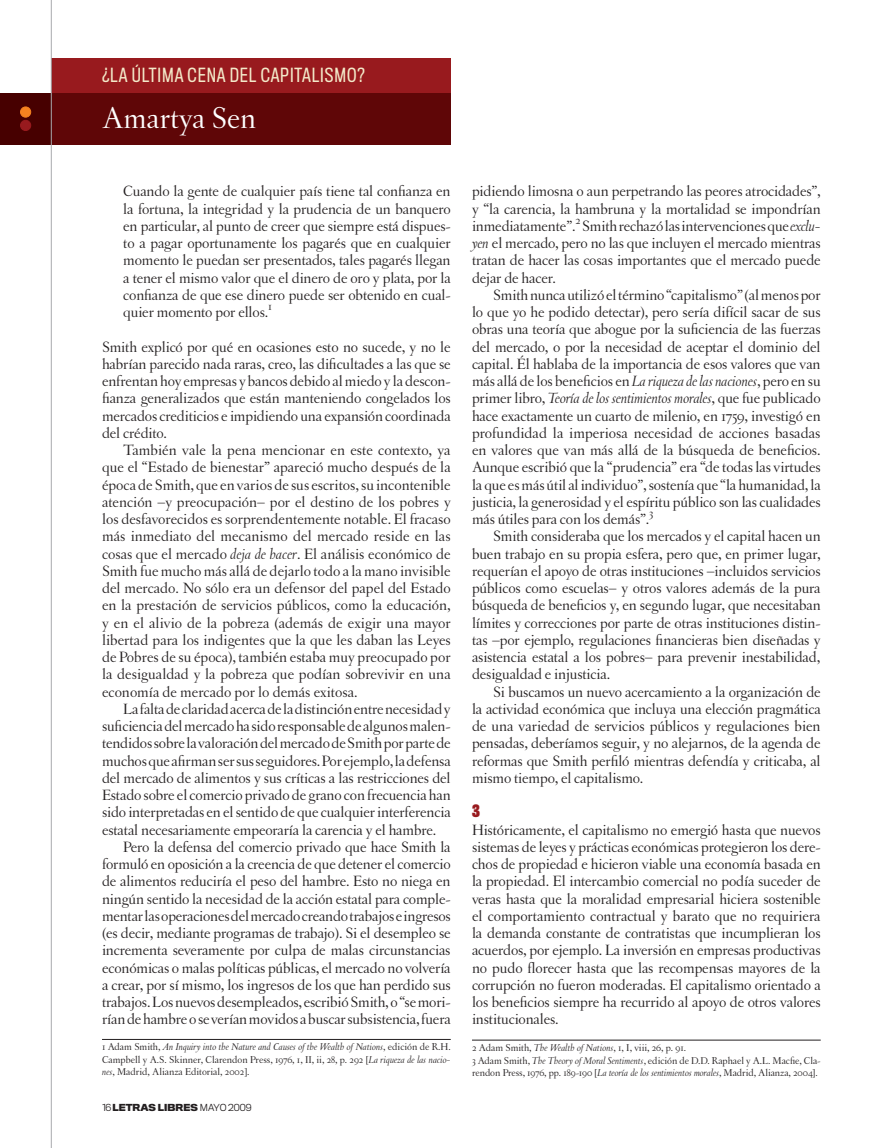
<style>
.page{position:relative;width:893px;height:1148px;background:#fff}
.page>*{position:absolute;margin:0;border:0;box-sizing:border-box;transform-origin:0 0}
.t1{font:31.5px "Letras Oldstyle";color:#fff}
.t2{font:18px "Titling Gothic FB Cond";letter-spacing:.05em;color:#f3e9c9}
.t3{font:15.75px/17.2px "Letras Oldstyle";letter-spacing:-.01em;color:#231f20;text-align:justify}
.t4{font:700 15.75px "Titling Gothic FB Comp";color:#981a1e}
.t5{font:10.5px/12.6px "Letras Oldstyle";color:#231f20;text-align:justify}
.t6{font:700 9px "Titling Gothic FB Normal";color:#231f20}
.s1{font-style:italic}
.s2{font-weight:300}
</style>
<div class="page">
<div style="left:51px;top:58px;width:400px;height:35px;background:#981a1e"></div>
<div style="left:0;top:93px;width:51px;height:52px;background:#470000"></div>
<div style="left:51px;top:93px;width:400px;height:52px;background:#5f0607"></div>
<div style="left:21px;top:107px;width:10px;height:10px;background:#f58220;border-radius:50%"></div>
<div style="left:20px;top:107px;width:11px;height:10px;border:1px solid #f58220;border-radius:50%"></div>
<div style="left:21px;top:120px;width:10px;height:11px;background:#981a1e;border-radius:50%"></div>
<div style="left:20px;top:120px;width:11px;height:11px;border:1px solid #981a1e;border-radius:50%"></div>
<hr style="left:51px;top:0;width:1px;height:1148px;background:#a8a9ad">
<hr style="left:102px;top:1039px;width:349px;height:1px;background:#231f20">
<hr style="left:472px;top:1040px;width:349px;height:1px;background:#231f20">
<p class="t2" style="left:102px;top:64px;width:264px">¿LA ÚLTIMA CENA DEL CAPITALISMO?</p>
<h1 class="t1" style="left:102px;top:101px;width:156px">Amartya Sen</h1>
<p class="t3" style="left:123px;top:183px;width:329px">Cuando la gente de cualquier país tiene tal confianza en la fortuna, la integridad y la prudencia de un banquero en particular, al punto de creer que siempre está dispues&shy;to a pagar oportunamente los pagarés que en cualquier momento le puedan ser presentados, tales pagarés llegan a tener el mismo valor que el dinero de oro y plata, por la confianza de que ese dinero puede ser obtenido en cual&shy;quier momento por ellos.<sup>1</sup></p>
<p class="t3" style="left:102px;top:338px;width:350px">Smith explicó por qué en ocasiones esto no sucede, y no le habrían parecido nada raras, creo, las dificultades a las que se enfrentan hoy empresas y bancos debido al miedo y la descon&shy;fianza generalizados que están manteniendo congelados los mercados crediticios e impidiendo una expansión coordinada del crédito.</p>
<p class="t3" style="left:102px;top:441px;width:350px;text-indent:21px">También vale la pena mencionar en este contexto, ya que el “Estado de bienestar” apareció mucho después de la época de Smith, que en varios de sus escritos, su incontenible atención –y preocupación– por el destino de los pobres y los desfavorecidos es sorprendentemente notable. El fracaso más inmediato del mecanismo del mercado reside en las cosas que el mercado <span class="s1">deja de hacer</span>. El análisis económico de Smith fue mucho más allá de dejarlo todo a la mano invisible del mercado. No sólo era un defensor del papel del Estado en la prestación de servicios públicos, como la educación, y en el alivio de la pobreza (además de exigir una mayor libertad para los indigentes que la que les daban las Leyes de Pobres de su época), también estaba muy preocupado por la desigualdad y la pobreza que podían sobrevivir en una economía de mercado por lo demás exitosa.</p>
<p class="t3" style="left:123px;top:700px;width:329px">La falta de claridad acerca de la distinción entre necesidad y</p>
<p class="t3" style="left:102px;top:717px;width:350px">suficiencia del mercado ha sido responsable de algunos malen-</p>
<p class="t3" style="left:102px;top:735px;width:350px">tendidos sobre la valoración del mercado de Smith por parte de</p>
<p class="t3" style="left:102px;top:752px;width:350px">muchos que afirman ser sus seguidores. Por ejemplo, la defensa</p>
<p class="t3" style="left:102px;top:769px;width:350px">del mercado de alimentos y sus críticas a las restricciones del</p>
<p class="t3" style="left:102px;top:786px;width:350px">Estado sobre el comercio privado de grano con frecuencia han</p>
<p class="t3" style="left:102px;top:804px;width:350px">sido interpretadas en el sentido de que cualquier interferencia</p>
<p class="t3" style="left:102px;top:821px;width:336px">estatal necesariamente empeoraría la carencia y el hambre.</p>
<p class="t3" style="left:123px;top:838px;width:329px">Pero la defensa del comercio privado que hace Smith la</p>
<p class="t3" style="left:102px;top:855px;width:350px">formuló en oposición a la creencia de que detener el comercio</p>
<p class="t3" style="left:102px;top:873px;width:350px">de alimentos reduciría el peso del hambre. Esto no niega en</p>
<p class="t3" style="left:102px;top:890px;width:350px">ningún sentido la necesidad de la acción estatal para comple-</p>
<p class="t3" style="left:102px;top:907px;width:350px">mentar las operaciones del mercado creando trabajos e ingresos</p>
<p class="t3" style="left:102px;top:924px;width:350px">(es decir, mediante programas de trabajo). Si el desempleo se</p>
<p class="t3" style="left:102px;top:942px;width:350px">incrementa severamente por culpa de malas circunstancias</p>
<p class="t3" style="left:102px;top:959px;width:350px">económicas o malas políticas públicas, el mercado no volvería</p>
<p class="t3" style="left:102px;top:976px;width:350px">a crear, por sí mismo, los ingresos de los que han perdido sus</p>
<p class="t3" style="left:102px;top:993px;width:350px">trabajos. Los nuevos desempleados, escribió Smith, o “se mori-</p>
<p class="t3" style="left:102px;top:1011px;width:350px">rían de hambre o se verían movidos a buscar subsistencia, fuera</p>
<p class="t3" style="left:472px;top:183px;width:350px">pidiendo limosna o aun perpetrando las peores atrocidades”, y “la carencia, la hambruna y la mortalidad se impondrían inmediatamente”.<sup>2</sup> Smith rechazó las intervenciones que <span class="s1">exclu&shy;yen</span> el mercado, pero no las que incluyen el mercado mientras tratan de hacer las cosas importantes que el mercado puede dejar de hacer.</p>
<p class="t3" style="left:472px;top:286px;width:350px;text-indent:21px">Smith nunca utilizó el término “capitalismo” (al menos por lo que yo he podido detectar), pero sería difícil sacar de sus obras una teoría que abogue por la suficiencia de las fuerzas del mercado, o por la necesidad de aceptar el dominio del capital. Él hablaba de la importancia de esos valores que van más allá de los beneficios en <span class="s1">La riqueza de las naciones</span>, pero en su primer libro, <span class="s1">Teoría de los sentimientos morales</span>, que fue publicado hace exactamente un cuarto de milenio, en 1759, investigó en profundidad la imperiosa necesidad de acciones basadas en valores que van más allá de la búsqueda de beneficios.<br>Aunque escribió que la “prudencia” era “de todas las virtudes la que es más útil al individuo”, sostenía que “la humanidad, la justicia, la generosidad y el espíritu público son las cualidades más útiles para con los demás”.<sup>3</sup></p>
<p class="t3" style="left:472px;top:528px;width:350px;text-indent:21px">Smith consideraba que los mercados y el capital hacen un buen trabajo en su propia esfera, pero que, en primer lugar, requerían el apoyo de otras instituciones –incluidos servicios públicos como escuelas– y otros valores además de la pura búsqueda de beneficios y, en segundo lugar, que necesitaban límites y correcciones por parte de otras instituciones distin&shy;tas –por ejemplo, regulaciones financieras bien diseñadas y asistencia estatal a los pobres– para prevenir inestabilidad, desigualdad e injusticia.</p>
<p class="t3" style="left:472px;top:683px;width:350px;text-indent:21px">Si buscamos un nuevo acercamiento a la organización de la actividad económica que incluya una elección pragmática de una variedad de servicios públicos y regulaciones bien pensadas, deberíamos seguir, y no alejarnos, de la agenda de reformas que Smith perfiló mientras defendía y criticaba, al mismo tiempo, el capitalismo.</p>
<p class="t4" style="left:472px;top:802px;width:9px">3</p>
<p class="t3" style="left:472px;top:821px;width:350px">Históricamente, el capitalismo no emergió hasta que nuevos sistemas de leyes y prácticas económicas protegieron los dere&shy;chos de propiedad e hicieron viable una economía basada en la propiedad. El intercambio comercial no podía suceder de veras hasta que la moralidad empresarial hiciera sostenible el comportamiento contractual y barato que no requiriera la demanda constante de contratistas que incumplieran los acuerdos, por ejemplo. La inversión en empresas productivas no pudo florecer hasta que las recompensas mayores de la corrupción no fueron moderadas. El capitalismo orientado a los beneficios siempre ha recurrido al apoyo de otros valores institucionales.</p>
<p class="t5" style="left:102px;top:1041px;width:350px">1 Adam Smith, <span class="s1">An Inquiry into the Nature and Causes of the Wealth of Nations</span>, edición de R.H.<br>Campbell y A.S. Skinner, Clarendon Press, 1976, 1, II, ii, 28, p. 292 [<span class="s1">La riqueza de las nacio&shy;nes</span>, Madrid, Alianza Editorial, 2002].</p>
<p class="t5" style="left:472px;top:1041px;width:350px;text-align:left">2 Adam Smith, <span class="s1">The Wealth of Nations</span>, 1, I, viii, 26, p. 91.<br>3 Adam Smith, <span class="s1">The Theory of Moral Sentiments</span>, edición de D.D. Raphael y A.L. Macfie, Cla&shy;rendon Press, 1976, pp. 189-190 [<span class="s1">La teoría de los sentimientos morales</span>, Madrid, Alianza, 2004].</p>
<p class="t6" style="left:102px;top:1101px;width:151px"><span class="s2">16</span> LETRAS LIBRES <span class="s2">MAYO 2009</span></p>
</div>
